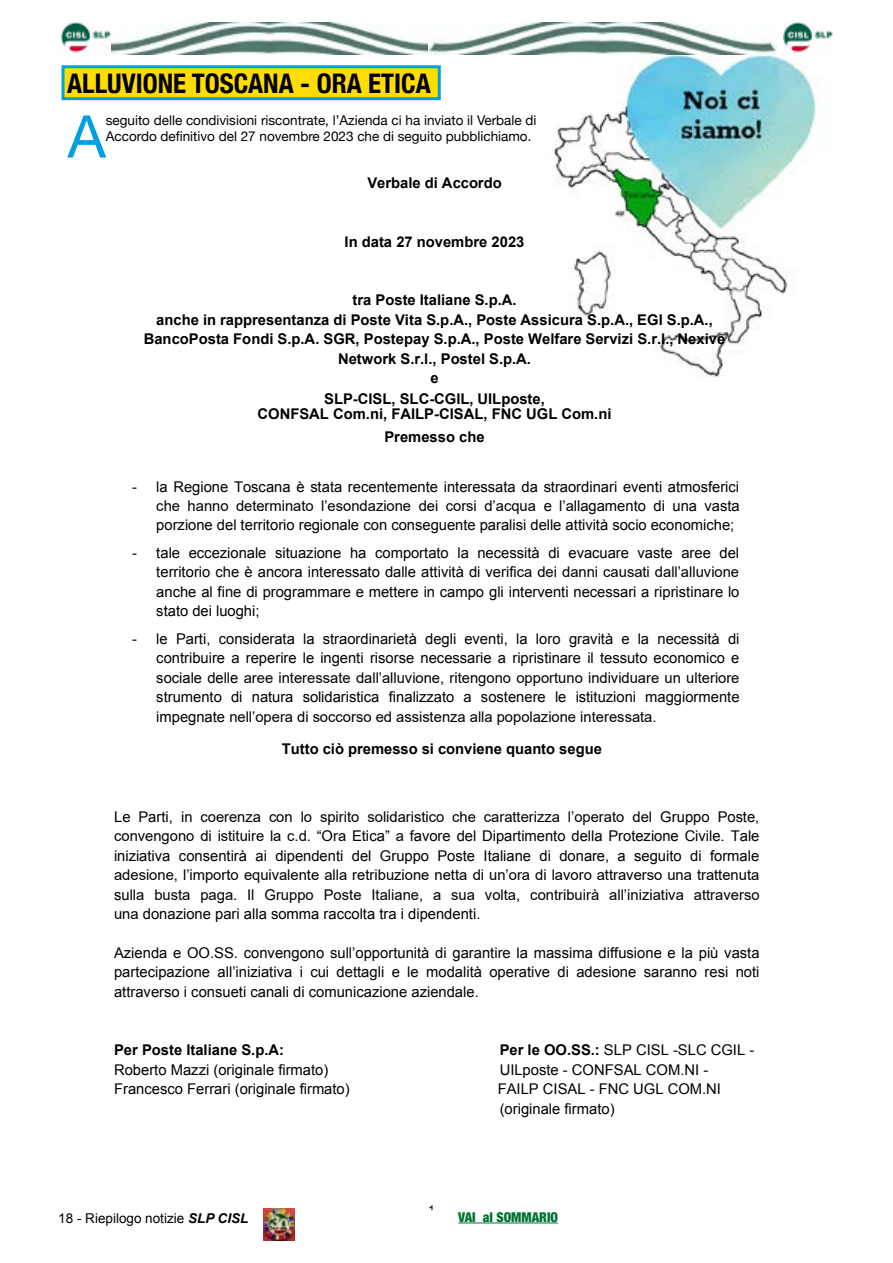
<style>
.page{position:relative;width:893px;height:1263px;background:#fff}
.page>*{position:absolute;margin:0;border:0;box-sizing:border-box;transform-origin:0 0}
.t1{font:58.95px "Helvetica Neue";color:#009fe3}
.t2{font:700 condensed 27px "Helvetica Neue";color:#000}
.t3{font:14.85px/19.5px "Arial";color:#000;text-align:justify}
.t4{font:700 14.85px/19.5px "Arial";color:#000;text-align:center}
.t5{font:13.5px/16.2px "Helvetica Neue";color:#000}
.t6{font:13.5px "Arial";color:#000}
.t7{font:900 condensed 13.5px "Helvetica Neue";color:#027333}
.s1{font-weight:700}
.s2{font-weight:700;font-style:italic}
</style>
<div class="page">
<img style="left:110px;top:22px;width:319px;height:32px">
<img style="left:61px;top:22px;width:49px;height:31px">
<img style="left:783px;top:22px;width:49px;height:31px">
<img style="left:429px;top:22px;width:348px;height:32px">
<img style="left:263px;top:1209px;width:32px;height:32px">
<hr style="left:458px;top:1222px;width:100px;height:1px;background:#027333">
<img style="left:554px;top:55px;width:262px;height:322px">
<div style="left:62px;top:65px;width:379px;height:35px;background:#fd0;border:3px solid #009fe3"></div>
<p class="t2" style="left:67px;top:61px;width:365px">ALLUVIONE TOSCANA - ORA ETICA</p>
<p class="t1" style="left:68px;top:94px;width:40px">A</p>
<p class="t5" style="left:106px;top:113px;width:432px">seguito delle condivisioni riscontrate, l’Azienda ci ha inviato il Verbale di<br>Accordo definitivo del 27 novembre 2023 che di seguito pubblichiamo.</p>
<p class="t4" style="left:367px;top:174px;width:136px">Verbale di Accordo</p>
<p class="t4" style="left:345px;top:232px;width:181px">In data 27 novembre 2023</p>
<p class="t4" style="left:144px;top:291px;width:583px">tra Poste Italiane S.p.A.<br>anche in rappresentanza di Poste Vita S.p.A., Poste Assicura S.p.A., EGI S.p.A., BancoPosta Fondi S.p.A. SGR, Postepay S.p.A., Poste Welfare Servizi S.r.l., Nexive Network S.r.l., Postel S.p.A.<br>e</p>
<p class="t4" style="left:258px;top:392px;width:355px;line-height:14.9px">SLP-CISL, SLC-CGIL, UILposte,<br>CONFSAL Com.ni, FAILP-CISAL, FNC UGL Com.ni</p>
<p class="t4" style="left:384px;top:428px;width:102px">Premesso che</p>
<p class="t3" style="left:156px;top:477px;width:585px;text-indent:-24px">- la Regione Toscana è stata recentemente interessata da straordinari eventi atmosferici che hanno determinato l’esondazione dei corsi d’acqua e l’allagamento di una vasta porzione del territorio regionale con conseguente paralisi delle attività socio economiche;</p>
<p class="t3" style="left:156px;top:543px;width:585px;text-indent:-24px">- tale eccezionale situazione ha comportato la necessità di evacuare vaste aree del territorio che è ancora interessato dalle attività di verifica dei danni causati dall’alluvione anche al fine di programmare e mettere in campo gli interventi necessari a ripristinare lo stato dei luoghi;</p>
<p class="t3" style="left:156px;top:629px;width:585px;text-indent:-24px">- le Parti, considerata la straordinarietà degli eventi, la loro gravità e la necessità di contribuire a reperire le ingenti risorse necessarie a ripristinare il tessuto economico e sociale delle aree interessate dall’alluvione, ritengono opportuno individuare un ulteriore strumento di natura solidaristica finalizzato a sostenere le istituzioni maggiormente impegnate nell’opera di soccorso ed assistenza alla popolazione interessata.</p>
<p class="t4" style="left:282px;top:740px;width:322px">Tutto ciò premesso si conviene quanto segue</p>
<p class="t3" style="left:114px;top:807px;width:647px">Le Parti, in coerenza con lo spirito solidaristico che caratterizza l’operato del Gruppo Poste, convengono di istituire la c.d. “Ora Etica” a favore del Dipartimento della Protezione Civile. Tale iniziativa consentirà ai dipendenti del Gruppo Poste Italiane di donare, a seguito di formale adesione, l’importo equivalente alla retribuzione netta di un’ora di lavoro attraverso una trattenuta sulla busta paga. Il Gruppo Poste Italiane, a sua volta, contribuirà all’iniziativa attraverso una donazione pari alla somma raccolta tra i dipendenti.</p>
<p class="t3" style="left:114px;top:943px;width:647px">Azienda e OO.SS. convengono sull’opportunità di garantire la massima diffusione e la più vasta partecipazione all’iniziativa i cui dettagli e le modalità operative di adesione saranno resi noti attraverso i consueti canali di comunicazione aziendale.</p>
<p class="t4" style="left:114px;top:1041px;width:172px">Per Poste Italiane S.p.A:</p>
<p class="t3" style="left:500px;top:1040px;width:256px"><span class="s1">Per le OO.SS.:</span> SLP CISL -SLC CGIL -</p>
<p class="t3" style="left:114px;top:1060px;width:216px">Roberto Mazzi (originale firmato)</p>
<p class="t3" style="left:500px;top:1060px;width:210px">UILposte - CONFSAL COM.NI -</p>
<p class="t3" style="left:114px;top:1079px;width:237px">Francesco Ferrari (originale firmato)</p>
<p class="t3" style="left:498px;top:1079px;width:225px">FAILP CISAL - FNC UGL COM.NI (originale firmato)</p>
<p class="t6" style="left:58px;top:1209px;width:192px">18 - Riepilogo notizie <span class="s2">SLP CISL</span></p>
<p class="t7" style="left:458px;top:1206px;width:101px">VAI al SOMMARIO</p>
</div>
